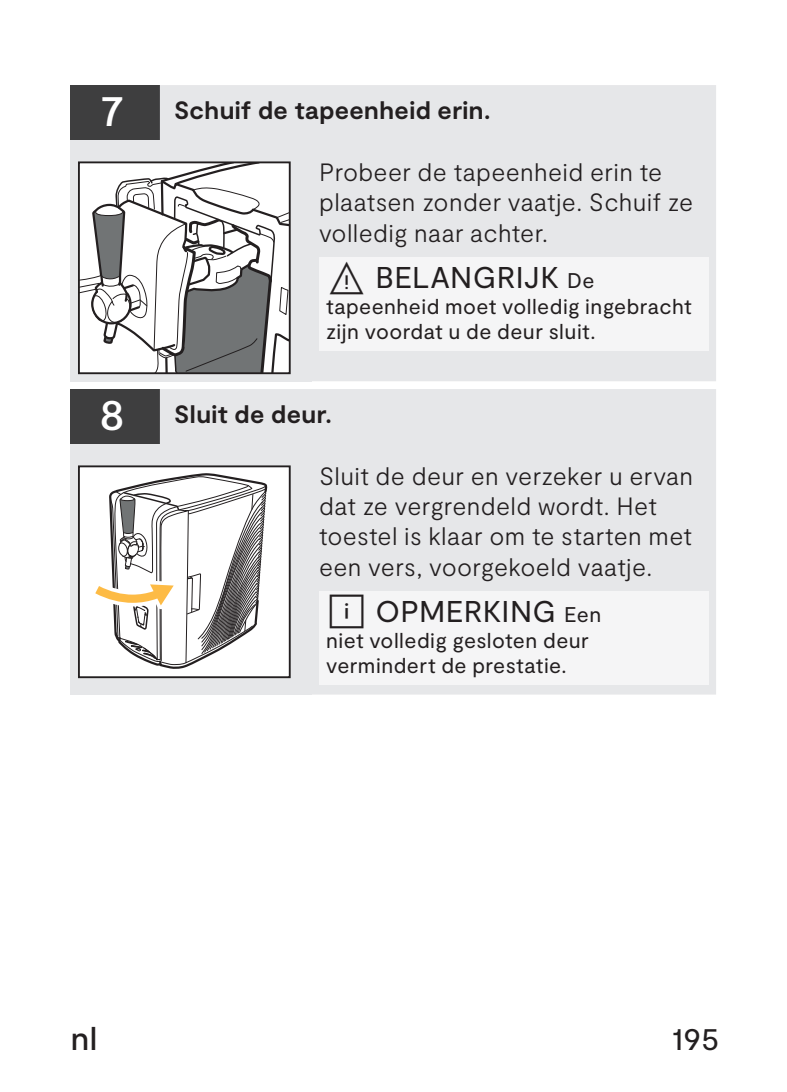
<style>
.page{position:relative;width:787px;height:1092px;background:#fff}
.page>*{position:absolute;margin:0;border:0;box-sizing:border-box;transform-origin:0 0}
.t1{font:500 45px "Moderat";color:#fff}
.t2{font:32.5px "Moderat";color:#231f20}
.t3{font:500 32.5px "Moderat";color:#231f20}
.Paragraph_warning_te{font:30px "Moderat";letter-spacing:.01em;color:#231f20}
.Paragraph_text{font:300 25px/30px "Moderat";letter-spacing:.015em;color:#231f20}
.Paragraph_install_st{font:700 25px "Moderat";letter-spacing:.015em;color:#231f20}
.Paragraph_warning_te-2{font:21.25px/25.5px "Moderat";letter-spacing:.02em;color:#231f20}
.s1{font-size:21.25px}
</style>
<div class="page">
<div style="left:71px;top:85px;width:89px;height:55px;background:#3e3e3f"></div>
<div style="left:160px;top:85px;width:556px;height:296px;background:#e6e7e9"></div>
<div style="left:71px;top:140px;width:241px;height:241px;background:#e6e7e9"></div>
<svg style="left:81px;top:164px;width:207px;height:207px;background:#c8c8c8"></svg>
<div style="left:78px;top:161px;width:213px;height:213px;border:2px solid #231f20"></div>
<div style="left:319px;top:257px;width:390px;height:93px;background:#f5f5f6"></div>
<div style="left:71px;top:389px;width:89px;height:55px;background:#3e3e3f"></div>
<div style="left:160px;top:389px;width:556px;height:305px;background:#e6e7e9"></div>
<div style="left:71px;top:444px;width:241px;height:250px;background:#e6e7e9"></div>
<div style="left:79px;top:466px;width:211px;height:211px;background:#fff"></div>
<svg style="left:95px;top:473px;width:173px;height:196px"></svg>
<div style="left:78px;top:465px;width:213px;height:213px;border:2px solid #231f20"></div>
<div style="left:319px;top:591px;width:390px;height:93px;background:#f5f5f6"></div>
<p class="t1" style="left:100px;top:84px;width:26px">7</p>
<p class="Paragraph_install_st" style="left:174px;top:96px;width:318px">Schuif de tapeenheid erin.</p>
<p class="Paragraph_text" style="left:319px;top:158px;width:376px">Probeer de tapeenheid erin te plaatsen zonder vaatje. Schuif ze volledig naar achter.</p>
<p class="Paragraph_warning_te" style="left:326px;top:260px;width:270px">⚠ BELANGRIJK <span class="s1">De</span></p>
<p class="Paragraph_warning_te-2" style="left:326px;top:294px;width:367px">tapeenheid moet volledig ingebracht zijn voordat u de deur sluit.</p>
<p class="t1" style="left:99px;top:388px;width:27px">8</p>
<p class="Paragraph_install_st" style="left:174px;top:400px;width:159px">Sluit de deur.</p>
<p class="Paragraph_text" style="left:319px;top:462px;width:376px">Sluit de deur en verzeker u ervan dat ze vergrendeld wordt. Het toestel is klaar om te starten met een vers, voorgekoeld vaatje.</p>
<p class="Paragraph_warning_te" style="left:375px;top:594px;width:227px">OPMERKING <span class="s1">Een</span></p>
<p class="Paragraph_warning_te-2" style="left:326px;top:628px;width:264px">niet volledig gesloten deur vermindert de prestatie.</p>
<h2 class="t3" style="left:71px;top:1019px;width:28px">nl</h2>
<h2 class="t2" style="left:671px;top:1019px;width:50px">195</h2>
</div>
